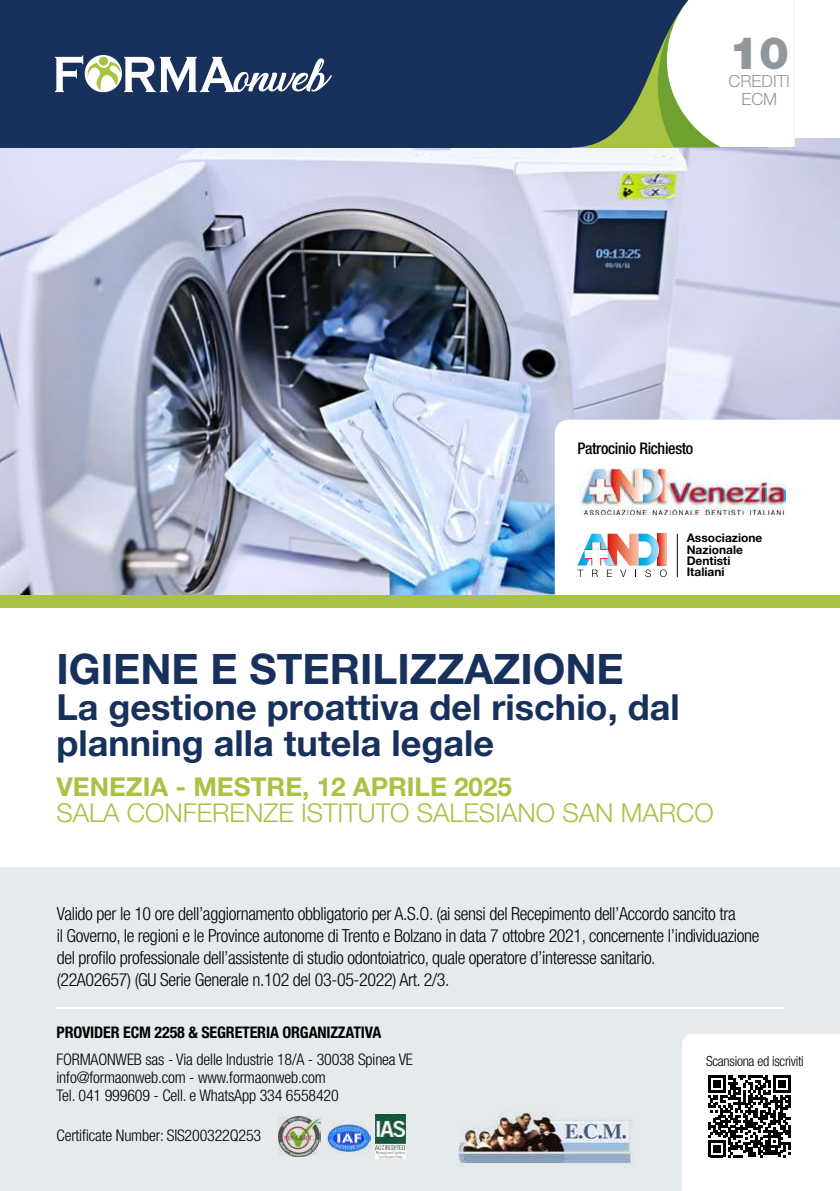
<style>
.page{position:relative;width:840px;height:1191px;background:#fff}
.page>*{position:absolute;margin:0;border:0;box-sizing:border-box;transform-origin:0 0}
.t1{font:900 44.8px "Helvetica Neue LT Pro";color:#91989c}
.t2{font:700 42px "Helvetica Neue LT Pro";color:#17305c}
.t3{font:700 36px/36px "Helvetica Neue LT Pro";color:#17305c}
.t4{font:300 26px "Helvetica Neue LT Pro";color:#a8c242}
.t5{font:700 26px "Helvetica Neue LT Pro";color:#a8c242}
.t6{font:300 condensed 18px/22px "Helvetica Neue LT Pro";letter-spacing:-.02em;color:#000}
.t7{font:300 16.8px/18px "Helvetica Neue LT Pro";color:#91989c;text-align:center}
.t8{font:300 condensed 16px/18px "Helvetica Neue LT Pro";letter-spacing:-.01em;color:#000}
.t9{font:700 condensed 16px "Helvetica Neue LT Pro";letter-spacing:-.01em;color:#000}
.t10{font:500 condensed 16px "Helvetica Neue LT Pro";letter-spacing:-.02em;color:#000}
.t11{font:300 condensed 14px "Helvetica Neue LT Pro";letter-spacing:-.02em;color:#000}
.t12{font:700 12px/11.4px "Helvetica Neue LT Pro";color:#010202}
</style>
<div class="page">
<img style="left:0;top:139px;width:839px;height:456px">
<svg style="left:554px;top:420px;width:285px;height:175px"></svg>
<div style="left:0;top:0;width:700px;height:147px;background:#17305c"></div>
<svg style="left:581px;top:0;width:213px;height:147px"></svg>
<svg style="left:55px;top:55px;width:276px;height:37px"></svg>
<div style="left:0;top:867px;width:839px;height:324px;background:#e5eaec"></div>
<hr style="left:56px;top:1007px;width:726px;height:2px;background:#fff">
<div style="left:0;top:595px;width:839px;height:13px;background:#a8c242"></div>
<img style="left:375px;top:1114px;width:30px;height:44px">
<img style="left:458px;top:1111px;width:177px;height:56px">
<img style="left:278px;top:1116px;width:42px;height:40px">
<img style="left:325px;top:1123px;width:45px;height:30px">
<svg style="left:577px;top:533px;width:89px;height:44px"></svg>
<hr style="left:676px;top:534px;width:1px;height:43px;background:#000">
<svg style="left:577px;top:467px;width:210px;height:51px"></svg>
<img style="left:579px;top:468px;width:206px;height:46px">
<svg style="left:682px;top:1034px;width:157px;height:157px;background:#d4d4d4"></svg>
<h1 class="t1" style="left:729px;top:26px;width:61px">10</h1>
<p class="t7" style="left:728px;top:71px;width:63px">CREDITI<br>ECM</p>
<p class="t10" style="left:577px;top:438px;width:117px">Patrocinio Richiesto</p>
<p class="t12" style="left:686px;top:532px;width:77px">Associazione<br>Nazionale<br>Dentisti<br>Italiani</p>
<h2 class="t2" style="left:56px;top:643px;width:568px">IGIENE E STERILIZZAZIONE</h2>
<h3 class="t3" style="left:56px;top:688px;width:624px">La gestione proattiva del rischio, dal planning alla tutela legale</h3>
<h3 class="t5" style="left:56px;top:770px;width:457px">VENEZIA - MESTRE, 12 APRILE 2025</h3>
<h3 class="t4" style="left:56px;top:797px;width:658px">SALA CONFERENZE ISTITUTO SALESIANO SAN MARCO</h3>
<p class="t6" style="left:57px;top:902px;width:703px">Valido per le 10 ore dell’aggiornamento obbligatorio per A.S.O. (ai sensi del Recepimento dell’Accordo sancito tra<br>il Governo, le regioni e le Province autonome di Trento e Bolzano in data 7 ottobre 2021, concernente l’individuazione del profilo professionale dell’assistente di studio odontoiatrico, quale operatore d’interesse sanitario.<br>(22A02657) (GU Serie Generale n.102 del 03-05-2022) Art. 2/3.</p>
<p class="t9" style="left:56px;top:1022px;width:326px">PROVIDER ECM 2258 &amp; SEGRETERIA ORGANIZZATIVA</p>
<p class="t8" style="left:56px;top:1049px;width:358px">FORMAONWEB sas - Via delle Industrie 18/A - 30038 Spinea VE info@formaonweb.com - www.formaonweb.com<br>Tel. 041 999609 - Cell. e WhatsApp 334 6558420</p>
<p class="t8" style="left:56px;top:1125px;width:206px">Certificate Number: SIS200322Q253</p>
<p class="t11" style="left:705px;top:1053px;width:99px">Scansiona ed iscriviti</p>
</div>
